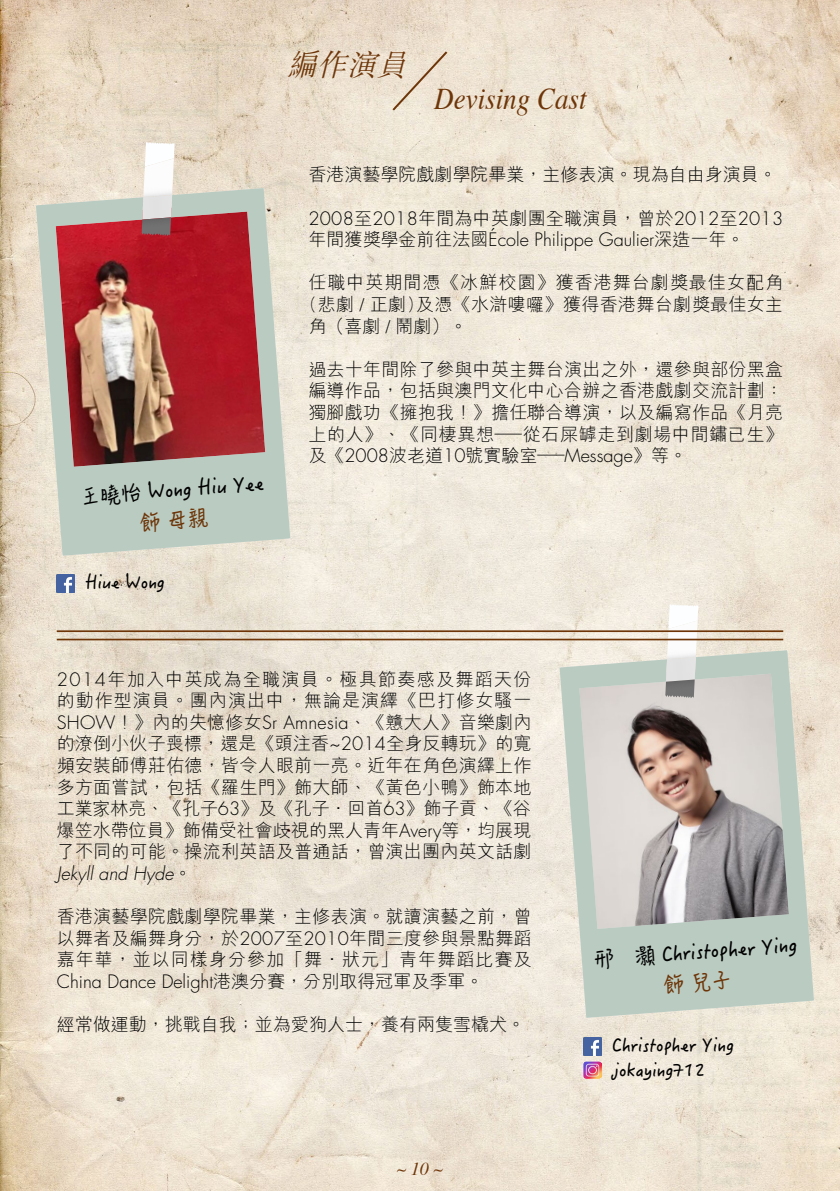
<style>
.page{position:relative;width:840px;height:1191px;background:#fff}
.page>*{position:absolute;margin:0;border:0;box-sizing:border-box;transform-origin:0 0}
.t1{font:italic 30px "Times";color:#6d3508;scale:.9 1}
.t2{font:italic 300 30px "M Sung";color:#6d3508}
.t3{font:20px "Hanzi Pen SC W5";color:#000}
.t4{font:300 18px/21.6px "M Hei HK";letter-spacing:.015em;color:#000;text-align:justify}
.t5{font:300 18px/21.6px "Futura";color:#000}
.t6{font:18px/25.6px "Hanzi Pen SC W5";letter-spacing:-.005em;color:#000}
.t7{font:italic 300 18px "Futura";color:#000}
.t8{font:italic 18px "Times";color:#6d3508}
.s1{font-family:"M Hei HK"}
.s2{font-family:"Futura"}
.s3{font-family:"M Hei HK";font-style:normal}
</style>
<div class="page">
<img style="left:0;top:0;width:839px;height:1191px">
<svg style="left:390px;top:49px;width:59px;height:64px;background:#e8dbc9"></svg>
<svg style="left:559px;top:650px;width:254px;height:368px;background:#c2c2bb"></svg>
<svg style="left:668px;top:604px;width:30px;height:25px"></svg>
<img style="left:666px;top:620px;width:31px;height:39px">
<img style="left:665px;top:657px;width:30px;height:24px">
<img style="left:665px;top:679px;width:29px;height:19px">
<img style="left:583px;top:1037px;width:18px;height:18px">
<img style="left:583px;top:1061px;width:18px;height:17px">
<hr style="left:57px;top:630px;width:725px;height:2px;background:#6d3508">
<hr style="left:57px;top:638px;width:725px;height:2px;background:#6d3508">
<img style="left:57px;top:574px;width:18px;height:18px">
<svg style="left:36px;top:188px;width:254px;height:368px;background:#b8847f"></svg>
<svg style="left:145px;top:142px;width:29px;height:16px"></svg>
<img style="left:143px;top:158px;width:31px;height:39px">
<img style="left:142px;top:195px;width:30px;height:24px">
<img style="left:142px;top:217px;width:29px;height:19px">
<div style="left:663px;top:970px;width:66px;height:25px;background:#bacbc1"></div>
<div style="left:140px;top:507px;width:68px;height:26px;background:#bacbc1"></div>
<h1 class="t2" style="left:286px;top:49px;width:130px">編作演員</h1>
<h1 class="t1" style="left:434px;top:73px;width:171px">Devising Cast</h1>
<p class="t3" style="left:79px;top:483px;width:185px;rotate:-4deg">王曉怡 Wong Hiu Yee</p>
<p class="t6" style="left:85px;top:568px;width:81px">Hiue Wong</p>
<p class="t4" style="left:308px;top:163px;width:469px">香港演藝學院戲劇學院畢業，主修表演。現為自由身演員。</p>
<p class="t5" style="left:308px;top:207px;width:476px">2008<span class="s1">至</span>2018<span class="s1">年間為中英劇團全職演員，曾於</span>2012<span class="s1">至</span>2013<span class="s1">年間獲獎學金前往法國</span>École Philippe Gaulier<span class="s1">深造一年。</span></p>
<p class="t4" style="left:308px;top:271px;width:476px">任職中英期間憑《冰鮮校園》獲香港舞台劇獎最佳女配角(悲劇 / 正劇)及憑《水滸嘍囉》獲得香港舞台劇獎最佳女主角（喜劇 / 鬧劇）。</p>
<p class="t4" style="left:308px;top:358px;width:476px">過去十年間除了參與中英主舞台演出之外，還參與部份黑盒編導作品，包括與澳門文化中心合辦之香港戲劇交流計劃：獨腳戲功《擁抱我！》擔任聯合導演，以及編寫作品《月亮上的人》、《同棲異想─從石屎罅走到劇場中間鏽已生》及《<span class="s2">2008</span>波老道<span class="s2">10</span>號實驗室─<span class="s2">Message</span>》等。</p>
<p class="t4" style="left:57px;top:667px;width:476px"><span class="s2">2014</span>年加入中英成為全職演員。極具節奏感及舞蹈天份的動作型演員。團內演出中，無論是演繹《巴打修女騷一<span class="s2">SHOW</span>！》內的失憶修女<span class="s2">Sr Amnesia</span>、《戇大人》音樂劇內的潦倒小伙子喪標，還是《頭注香<span class="s2">~2014</span>全身反轉玩》的寬頻安裝師傅莊佑德，皆令人眼前一亮。近年在角色演繹上作多方面嘗試，包括《羅生門》飾大師、《黃色小鴨》飾本地工業家林亮、《孔子<span class="s2">63</span>》及《孔子．回首<span class="s2">63</span>》飾子貢、《谷爆笠水帶位員》飾備受社會歧視的黑人青年<span class="s2">Avery</span>等，均展現了不同的可能。操流利英語及普通話，曾演出團內英文話劇</p>
<p class="t7" style="left:57px;top:862px;width:136px">Jekyll and Hyde<span class="s3">。</span></p>
<p class="t4" style="left:57px;top:905px;width:476px">香港演藝學院戲劇學院畢業，主修表演。就讀演藝之前，曾以舞者及編舞身分，於<span class="s2">2007</span>至<span class="s2">2010</span>年間三度參與景點舞蹈嘉年華，並以同樣身分參加「舞．狀元」青年舞蹈比賽及</p>
<p class="t5" style="left:57px;top:971px;width:428px">China Dance Delight<span class="s1">港澳分賽，分別取得冠軍及季軍。</span></p>
<p class="t4" style="left:57px;top:1013px;width:469px">經常做運動，挑戰自我；並為愛狗人士，養有兩隻雪橇犬。</p>
<p class="t8" style="left:396px;top:1153px;width:48px">~ 10 ~</p>
<p class="t3" style="left:592px;top:946px;width:205px;rotate:-4deg">邢　灝 Christopher Ying</p>
<p class="t6" style="left:612px;top:1031px;width:123px">Christopher Ying jokaying712</p>
</div>
